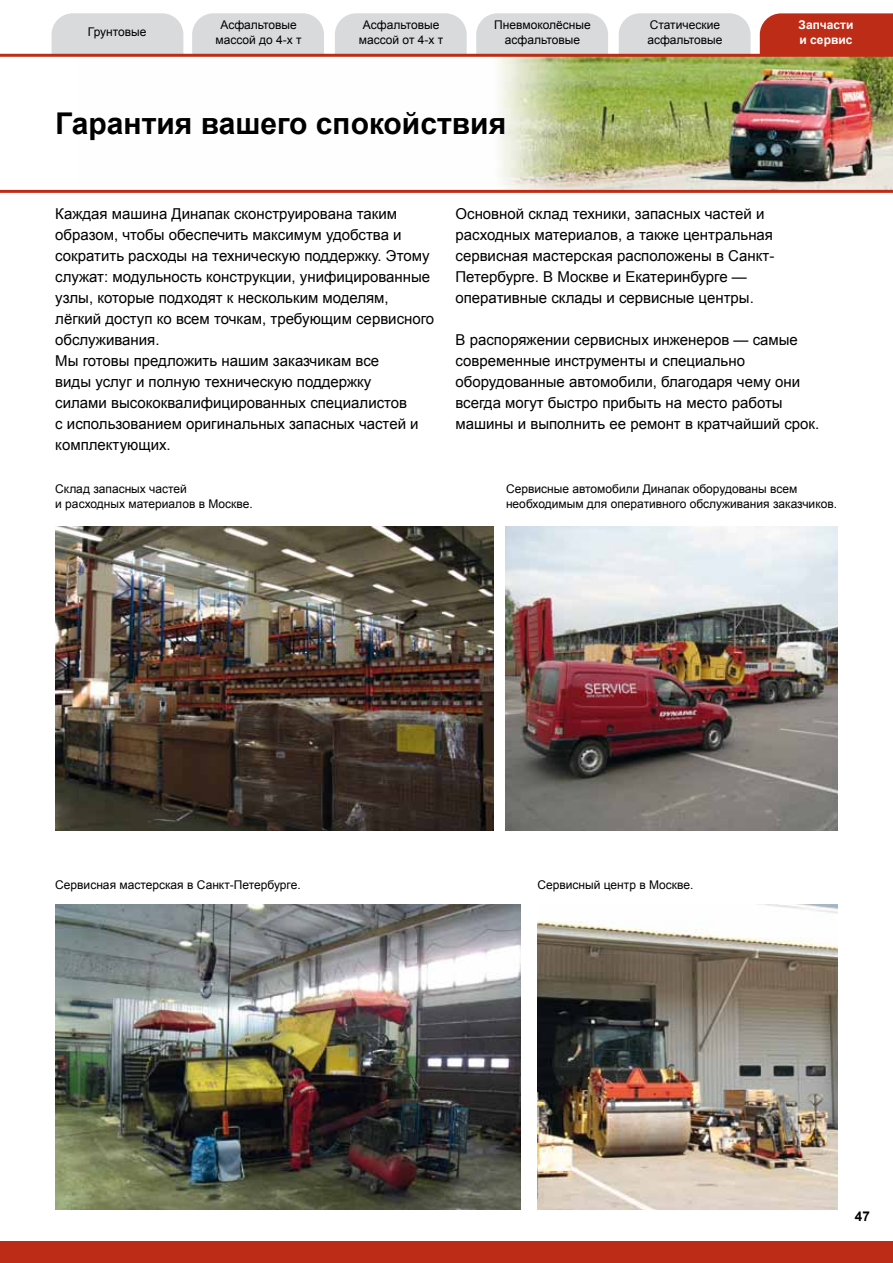
<style>
.page{position:relative;width:893px;height:1263px;background:#fff}
.page>*{position:absolute;margin:0;border:0;box-sizing:border-box;transform-origin:0 0}
.t1{font:700 30px "Arial";color:#000}
.t2{font:15px/21px "Arial";color:#000}
.t3{font:700 13.5px "Arial";color:#000}
.t4{font:12px/14.4px "Arial";color:#000}
.t5{font:700 12px/14.4px "Arial";color:#fff}
</style>
<div class="page">
<svg style="left:52px;top:13px;width:131px;height:41px;background:#dadadb"></svg>
<svg style="left:192px;top:13px;width:132px;height:41px;background:#dadadb"></svg>
<svg style="left:335px;top:13px;width:132px;height:41px;background:#dadadb"></svg>
<svg style="left:476px;top:13px;width:132px;height:41px;background:#dadadb"></svg>
<svg style="left:619px;top:13px;width:131px;height:41px;background:#dadadb"></svg>
<div style="left:0;top:1242px;width:893px;height:21px;background:#bd2c16"></div>
<div style="left:760px;top:13px;width:133px;height:41px;background:#bd2c16"></div>
<img style="left:80px;top:57px;width:813px;height:133px">
<hr style="left:0;top:190px;width:893px;height:3px;background:#bd2c16">
<hr style="left:0;top:54px;width:893px;height:3px;background:#bd2c16">
<img style="left:55px;top:526px;width:438px;height:305px">
<img style="left:55px;top:905px;width:466px;height:304px">
<img style="left:505px;top:526px;width:333px;height:305px">
<img style="left:538px;top:905px;width:300px;height:304px">
<p class="t4" style="left:88px;top:25px;width:60px">Грунтовые</p>
<p class="t5" style="left:798px;top:18px;width:57px">Запчасти и сервис</p>
<p class="t4" style="left:647px;top:18px;width:77px">Статические асфальтовые</p>
<p class="t4" style="left:494px;top:18px;width:98px;text-align:center">Пневмоколёсные асфальтовые</p>
<p class="t4" style="left:216px;top:18px;width:88px;text-align:center">Асфальтовые массой до 4-х т</p>
<p class="t4" style="left:359px;top:18px;width:86px;text-align:center">Асфальтовые массой от 4-х т</p>
<h1 class="t1" style="left:55px;top:104px;width:452px">Гарантия вашего спокойствия</h1>
<p class="t2" style="left:55px;top:203px;width:380px">Каждая машина Динапак сконструирована таким образом, чтобы обеспечить максимум удобства и сократить расходы на техническую поддержку. Этому служат: модульность конструкции, унифицированные узлы, которые подходят к нескольким моделям, лёгкий доступ ко всем точкам, требующим сервисного обслуживания.<br>Мы готовы предложить нашим заказчикам все<br>виды услуг и полную техническую поддержку<br>силами высококвалифицированных специалистов<br>с использованием оригинальных запасных частей и комплектующих.</p>
<p class="t2" style="left:455px;top:203px;width:320px">Основной склад техники, запасных частей и расходных материалов, а также центральная сервисная мастерская расположены в Санкт-Петербурге. В Москве и Екатеринбурге — оперативные склады и сервисные центры.</p>
<p class="t2" style="left:455px;top:329px;width:365px">В распоряжении сервисных инженеров — самые современные инструменты и специально оборудованные автомобили, благодаря чему они всегда могут быстро прибыть на место работы машины и выполнить ее ремонт в кратчайший срок.</p>
<p class="t4" style="left:55px;top:482px;width:199px">Склад запасных частей<br>и расходных материалов в Москве.</p>
<p class="t4" style="left:55px;top:878px;width:247px">Сервисная мастерская в Санкт-Петербурге.</p>
<p class="t4" style="left:506px;top:482px;width:333px">Сервисные автомобили Динапак оборудованы всем необходимым для оперативного обслуживания заказчиков.</p>
<p class="t4" style="left:537px;top:878px;width:157px">Сервисный центр в Москве.</p>
<p class="t3" style="left:855px;top:1207px;width:17px">47</p>
</div>
